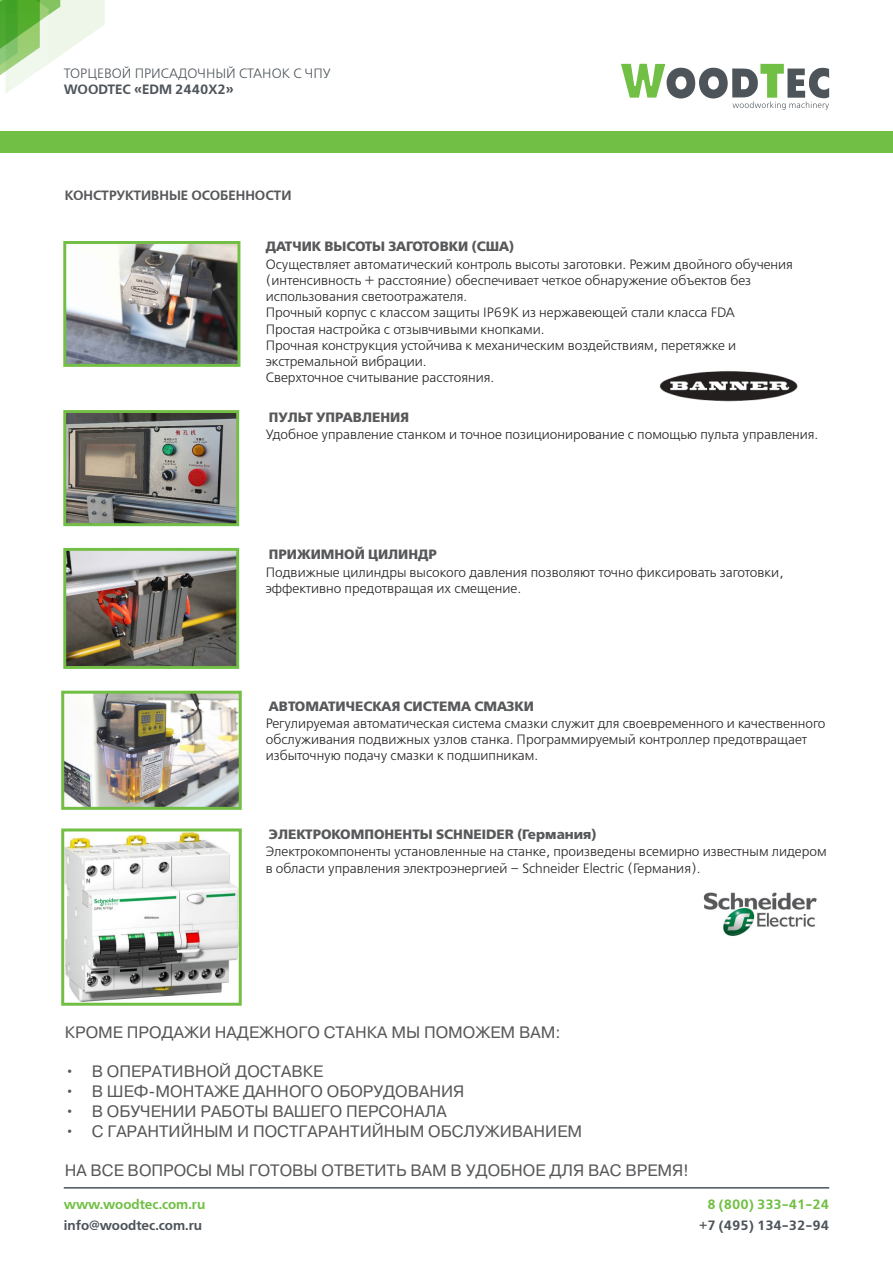
<style>
.page{position:relative;width:893px;height:1263px;background:#fff}
.page>*{position:absolute;margin:0;border:0;box-sizing:border-box;transform-origin:0 0}
.t1{font:16.5px "Pragmatica";color:#57585a}
.t2{font:13.5px/16.2px "Free Set Light C";color:#231f20}
.t3{font:13.5px "Free Set Bold C";color:#57585a}
.t4{font:13.5px/16.2px "Free Set Light C";color:#4d545a}
.t5{font:13.5px "Free Set Demi C";color:#4d545a}
.t6{font:13.5px "Free Set Demi C";color:#71bf44}
.t7{font:13.5px "Free Set Demi C";color:#57585a}
.s1{font-family:"Free Set Demi C"}
</style>
<div class="page">
<svg style="left:0;top:0;width:105px;height:93px"></svg>
<svg style="left:621px;top:64px;width:208px;height:46px"></svg>
<div style="left:0;top:131px;width:893px;height:21px;background:#71bf44"></div>
<hr style="left:64px;top:1187px;width:765px;height:1px;background:#4d545a">
<img style="left:67px;top:245px;width:169px;height:118px">
<div style="left:63px;top:241px;width:177px;height:126px;border:3px solid #73bf45"></div>
<img style="left:67px;top:552px;width:168px;height:113px">
<div style="left:63px;top:548px;width:176px;height:121px;border:3px solid #73bf45"></div>
<img style="left:65px;top:695px;width:173px;height:111px">
<div style="left:61px;top:691px;width:181px;height:119px;border:3px solid #73bf45"></div>
<img style="left:65px;top:832px;width:173px;height:170px">
<div style="left:61px;top:828px;width:181px;height:178px;border:3px solid #73bf45"></div>
<img style="left:703px;top:892px;width:114px;height:44px">
<img style="left:659px;top:371px;width:139px;height:31px">
<img style="left:67px;top:414px;width:168px;height:108px">
<div style="left:63px;top:410px;width:176px;height:116px;border:3px solid #73bf45"></div>
<p class="t4" style="left:64px;top:66px;width:268px">ТОРЦЕВОЙ ПРИСАДОЧНЫЙ СТАНОК С ЧПУ<br><span class="s1">WOODTEC «EDM 2440X2»</span></p>
<p class="t7" style="left:65px;top:188px;width:228px">КОНСТРУКТИВНЫЕ ОСОБЕННОСТИ</p>
<p class="t3" style="left:266px;top:239px;width:250px">ДАТЧИК ВЫСОТЫ ЗАГОТОВКИ (США)</p>
<p class="t2" style="left:266px;top:257px;width:529px">Осуществляет автоматический контроль высоты заготовки. Режим двойного обучения (интенсивность + расстояние) обеспечивает четкое обнаружение объектов без использования светоотражателя.</p>
<p class="t2" style="left:266px;top:305px;width:471px">Прочный корпус с классом защиты IP69K из нержавеющей стали класса FDA</p>
<p class="t2" style="left:266px;top:322px;width:280px">Простая настройка с отзывчивыми кнопками.</p>
<p class="t2" style="left:266px;top:338px;width:472px">Прочная конструкция устойчива к механическим воздействиям, перетяжке и экстремальной вибрации.</p>
<p class="t2" style="left:266px;top:370px;width:230px">Сверхточное считывание расстояния.</p>
<p class="t3" style="left:269px;top:409px;width:142px">ПУЛЬТ УПРАВЛЕНИЯ</p>
<p class="t2" style="left:266px;top:427px;width:554px">Удобное управление станком и точное позиционирование с помощью пульта управления.</p>
<p class="t3" style="left:269px;top:547px;width:169px">ПРИЖИМНОЙ ЦИЛИНДР</p>
<p class="t2" style="left:266px;top:565px;width:519px">Подвижные цилиндры высокого давления позволяют точно фиксировать заготовки, эффективно предотвращая их смещение.</p>
<p class="t3" style="left:269px;top:698px;width:267px">АВТОМАТИЧЕСКАЯ СИСТЕМА СМАЗКИ</p>
<p class="t2" style="left:266px;top:716px;width:561px">Регулируемая автоматическая система смазки служит для своевременного и качественного обслуживания подвижных узлов станка. Программируемый контроллер предотвращает избыточную подачу смазки к подшипникам.</p>
<p class="t3" style="left:269px;top:827px;width:329px">ЭЛЕКТРОКОМПОНЕНТЫ SCHNEIDER (Германия)</p>
<p class="t2" style="left:266px;top:844px;width:562px">Электрокомпоненты установленные на станке, произведены всемирно известным лидером в области управления электроэнергией – Schneider Electric (Германия).</p>
<p class="t1" style="left:65px;top:1022px;width:497px">КРОМЕ ПРОДАЖИ НАДЕЖНОГО СТАНКА МЫ ПОМОЖЕМ ВАМ:</p>
<p class="t1" style="left:65px;top:1061px;width:260px">• В ОПЕРАТИВНОЙ ДОСТАВКЕ</p>
<p class="t1" style="left:65px;top:1081px;width:401px">• В ШЕФ-МОНТАЖЕ ДАННОГО ОБОРУДОВАНИЯ</p>
<p class="t1" style="left:65px;top:1101px;width:383px">• В ОБУЧЕНИИ РАБОТЫ ВАШЕГО ПЕРСОНАЛА</p>
<p class="t1" style="left:65px;top:1121px;width:519px">• С ГАРАНТИЙНЫМ И ПОСТГАРАНТИЙНЫМ ОБСЛУЖИВАНИЕМ</p>
<p class="t1" style="left:65px;top:1160px;width:625px">НА ВСЕ ВОПРОСЫ МЫ ГОТОВЫ ОТВЕТИТЬ ВАМ В УДОБНОЕ ДЛЯ ВАС ВРЕМЯ!</p>
<p class="t6" style="left:64px;top:1197px;width:143px">www.woodtec.com.ru</p>
<p class="t5" style="left:64px;top:1218px;width:140px">info@woodtec.com.ru</p>
<p class="t6" style="left:707px;top:1197px;width:123px">8 (800) 333-41-24</p>
<p class="t5" style="left:699px;top:1217px;width:131px">+7 (495) 134-32-94</p>
</div>
